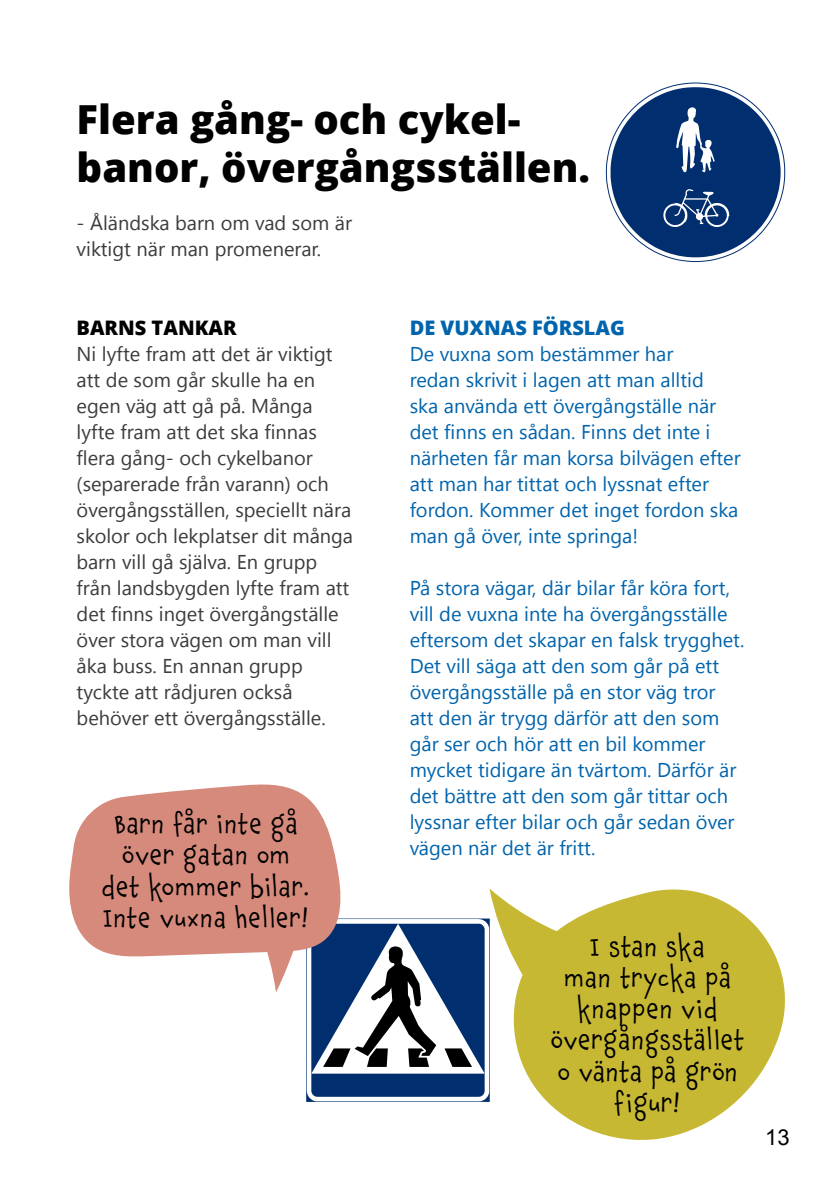
<style>
.page{position:relative;width:840px;height:1191px;background:#fff}
.page>*{position:absolute;margin:0;border:0;box-sizing:border-box;transform-origin:0 0}
.t1{font:800 40px/48px "Open Sans";color:#000}
.t2{font:26px/31.2px "Chaloops";letter-spacing:.05em;color:#000;text-align:center}
.t3{font:22px "Arial";color:#000}
.t4{font:20px/26px "Segoe UI";color:#0064ad}
.t5{font:20px/26px "Segoe UI";color:#3c3c3b}
.t6{font:800 20px "Open Sans";color:#0064ad}
.t7{font:800 20px "Open Sans";color:#000}
</style>
<div class="page">
<svg style="left:546px;top:889px;width:239px;height:251px;fill:#c7b833"></svg>
<svg style="left:605px;top:82px;width:179px;height:180px"></svg>
<svg style="left:306px;top:888px;width:297px;height:213px"></svg>
<svg style="left:268px;top:957px;width:23px;height:35px"></svg>
<svg style="left:69px;top:784px;width:275px;height:173px;background:#d8988c"></svg>
<h1 class="t1" style="left:77px;top:93px;width:514px">Flera gång- och cykel&shy;banor, övergångsställen.</h1>
<p class="t5" style="left:77px;top:209px;width:277px">- Åländska barn om vad som är viktigt när man promenerar.</p>
<p class="t7" style="left:77px;top:312px;width:161px">BARNS TANKAR</p>
<p class="t5" style="left:77px;top:340px;width:278px">Ni lyfte fram att det är viktigt att de som går skulle ha en egen väg att gå på. Många lyfte fram att det ska finnas flera gång- och cykelbanor (separerade från varann) och övergångsställen, speciellt nära skolor och lekplatser dit många barn vill gå själva. En grupp från landsbygden lyfte fram att det finns inget övergångställe över stora vägen om man vill åka buss. En annan grupp tyckte att rådjuren också behöver ett övergångsställe.</p>
<h2 class="t2" style="left:102px;top:808px;width:209px">Barn får inte gå över gatan om det kommer bilar.<br>Inte vuxna heller!</h2>
<p class="t6" style="left:409px;top:312px;width:217px">DE VUXNAS FÖRSLAG</p>
<p class="t4" style="left:409px;top:340px;width:332px">De vuxna som bestämmer har<br>redan skrivit i lagen att man alltid<br>ska använda ett övergångställe när det finns en sådan. Finns det inte i närheten får man korsa bilvägen efter att man har tittat och lyssnat efter fordon. Kommer det inget fordon ska man gå över, inte springa!</p>
<p class="t4" style="left:409px;top:574px;width:336px">På stora vägar, där bilar får köra fort, vill de vuxna inte ha övergångsställe eftersom det skapar en falsk trygghet.<br>Det vill säga att den som går på ett övergångsställe på en stor väg tror<br>att den är trygg därför att den som går ser och hör att en bil kommer mycket tidigare än tvärtom. Därför är det bättre att den som går tittar och lyssnar efter bilar och går sedan över vägen när det är fritt.</p>
<h2 class="t2" style="left:550px;top:931px;width:195px">I stan ska<br>man trycka på knappen vid övergångsstället o vänta på grön figur!</h2>
<p class="t3" style="left:764px;top:1122px;width:26px">13</p>
</div>
